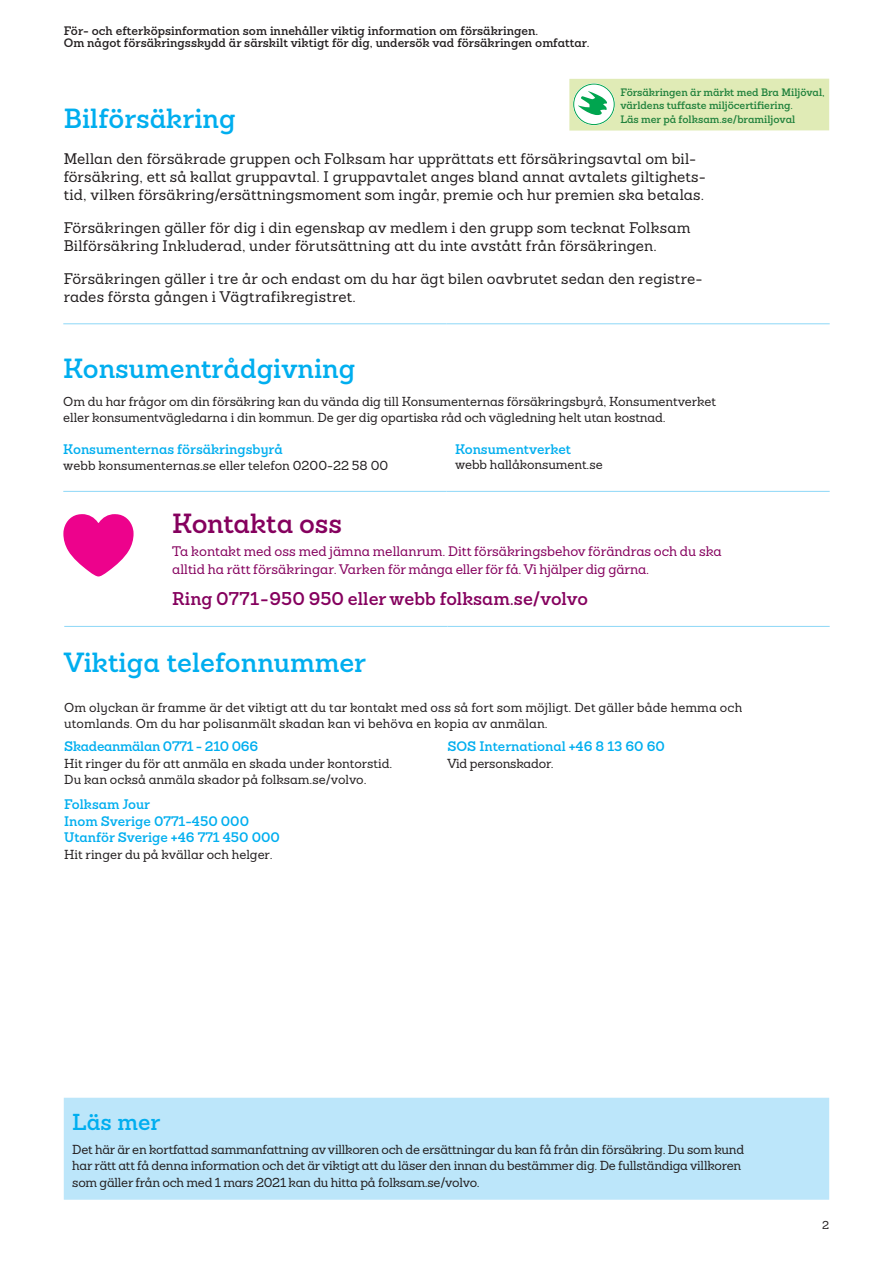
<style>
.page{position:relative;width:893px;height:1263px;background:#fff}
.page>*{position:absolute;margin:0;border:0;box-sizing:border-box;transform-origin:0 0}
.Rubrik_3_18_20__R1{font:600 27px "Sanchez Folksam";color:#00aeef}
.För_o_efterköp_rubri{font:600 27px "Sanchez Folksam";color:#85015e}
.Rubrik_4_15_18_blå2{font:600 22.5px "Sanchez Folksam";color:#00aeef}
.För_o_efterköp_rubri-2{font:600 18px "Sanchez Folksam";color:#85015e}
.Brödtext_2{font:500 15px/18px "Sanchez Folksam";letter-spacing:.005em;color:#231f20}
.För_o_efterköp_rubri-3{font:500 13.5px/18px "Sanchez Folksam";letter-spacing:-.005em;color:#85015e}
.Rubrik_6_8_5_11__R3{font:600 13.5px/16.5px "Sanchez Folksam";color:#00aeef}
.Rubrik_6_8_5_11__R3-2{font:600 13.5px "Sanchez Folksam";letter-spacing:-.02em;color:#00aeef}
.Brödtext_8_5_11_indr{font:500 12.75px/16.5px "Sanchez Folksam";letter-spacing:-.005em;color:#231f20}
.Brödtext_8_5_11{font:500 12.75px/16.5px "Sanchez Folksam";color:#231f20}
.t1{font:600 12px/12.8px "Sanchez Folksam";color:#231f20}
.t2{font:500 11.25px "Sanchez Folksam";color:#231f20}
.Tabell_Text_7_8_5{font:600 10.5px/13.5px "Sanchez Folksam";letter-spacing:-.005em;color:#20813c}
.s1{font-family:"Sanchez Folksam Table"}
</style>
<div class="page">
<div style="left:569px;top:79px;width:260px;height:52px;background:#e0ebb6"></div>
<svg style="left:573px;top:83px;width:42px;height:43px"></svg>
<div style="left:574px;top:84px;width:40px;height:41px;background:#fff;border-radius:50%"></div>
<div style="left:573px;top:84px;width:41px;height:41px;border:1px solid #00a54f;border-radius:50%"></div>
<svg style="left:578px;top:91px;width:29px;height:24px"></svg>
<hr style="left:63px;top:323px;width:383px;height:1px;background:#8dd7f7">
<hr style="left:446px;top:323px;width:384px;height:1px;background:#8dd7f7">
<hr style="left:63px;top:491px;width:383px;height:1px;background:#8dd7f7">
<hr style="left:446px;top:491px;width:384px;height:1px;background:#8dd7f7">
<svg style="left:63px;top:514px;width:71px;height:62px"></svg>
<hr style="left:64px;top:626px;width:383px;height:1px;background:#8dd7f7">
<hr style="left:447px;top:626px;width:383px;height:1px;background:#8dd7f7">
<div style="left:64px;top:1098px;width:765px;height:102px;background:#bce6fa"></div>
<p class="t1" style="left:64px;top:24px;width:527px">För- och efterköpsinformation som innehåller viktig information om försäkringen.<br>Om något försäkringsskydd är särskilt viktigt för dig, undersök vad försäkringen omfattar.</p>
<p class="Tabell_Text_7_8_5" style="left:620px;top:85px;width:206px">Försäkringen är märkt med Bra Miljöval, världens tuffaste miljöcertifiering.<br>Läs mer på <span class="s1">folksam.se/bramiljoval</span></p>
<p class="Rubrik_3_18_20__R1" style="left:64px;top:100px;width:173px">Bilförsäkring</p>
<p class="Brödtext_2" style="left:64px;top:150px;width:644px">Mellan den försäkrade gruppen och Folksam har upprättats ett försäkringsavtal om bil&shy;försäkring, ett så kallat gruppavtal. I gruppavtalet anges bland annat avtalets giltighets&shy;tid, vilken försäkring/ersättningsmoment som ingår, premie och hur premien ska betalas.</p>
<p class="Brödtext_2" style="left:64px;top:219px;width:628px">Försäkringen gäller för dig i din egenskap av medlem i den grupp som tecknat Folksam<br>Bilförsäkring Inkluderad, under förutsättning att du inte avstått från försäkringen.</p>
<p class="Brödtext_2" style="left:64px;top:270px;width:640px">Försäkringen gäller i tre år och endast om du har ägt bilen oavbrutet sedan den registre&shy;rades första gången i Vägtrafikregistret.</p>
<p class="Rubrik_3_18_20__R1" style="left:63px;top:350px;width:293px">Konsumentrådgivning</p>
<p class="Brödtext_8_5_11_indr" style="left:63px;top:394px;width:654px;line-height:15.8px">Om du har frågor om din försäkring kan du vända dig till Konsumenternas försäkringsbyrå, Konsumentverket eller konsumentvägledarna i din kommun. De ger dig opartiska råd och vägledning helt utan kostnad.</p>
<p class="Rubrik_6_8_5_11__R3" style="left:63px;top:440px;width:221px">Konsumenternas försäkringsbyrå</p>
<p class="Brödtext_8_5_11" style="left:63px;top:457px;width:326px">webb konsumenternas.se eller telefon 0200-22 58 00</p>
<p class="Rubrik_6_8_5_11__R3" style="left:455px;top:440px;width:118px">Konsumentverket</p>
<p class="Brödtext_8_5_11" style="left:455px;top:456px;width:149px">webb hallåkonsument.se</p>
<p class="För_o_efterköp_rubri" style="left:172px;top:505px;width:172px">Kontakta oss</p>
<p class="För_o_efterköp_rubri-3" style="left:172px;top:542px;width:551px">Ta kontakt med oss med jämna mellanrum. Ditt försäkringsbehov förändras och du ska alltid ha rätt försäkringar. Varken för många eller för få. Vi hjälper dig gärna.</p>
<p class="För_o_efterköp_rubri-2" style="left:172px;top:586px;width:417px">Ring 0771-950 950 eller webb folksam.se/volvo</p>
<p class="Rubrik_3_18_20__R1" style="left:64px;top:644px;width:303px">Viktiga telefonnummer</p>
<p class="Brödtext_8_5_11_indr" style="left:64px;top:699px;width:679px">Om olyckan är framme är det viktigt att du tar kontakt med oss så fort som möjligt. Det gäller både hemma och utomlands. Om du har polisanmält skadan kan vi behöva en kopia av anmälan.</p>
<p class="Rubrik_6_8_5_11__R3-2" style="left:64px;top:737px;width:195px">Skadeanmälan 0771 - 210 066</p>
<p class="Brödtext_8_5_11" style="left:64px;top:755px;width:330px">Hit ringer du för att anmäla en skada under kontorstid.<br>Du kan också anmäla skador på folksam.se/volvo.</p>
<p class="Rubrik_6_8_5_11__R3" style="left:64px;top:796px;width:217px">Folksam Jour<br>Inom Sverige 0771-450 000<br>Utanför Sverige +46 771 450 000</p>
<p class="Brödtext_8_5_11" style="left:64px;top:846px;width:210px">Hit ringer du på kvällar och helger.</p>
<p class="Rubrik_6_8_5_11__R3" style="left:447px;top:738px;width:219px">SOS International +46 8 13 60 60</p>
<p class="Brödtext_8_5_11_indr" style="left:447px;top:755px;width:108px">Vid personskador.</p>
<p class="Rubrik_4_15_18_blå2" style="left:72px;top:1106px;width:90px">Läs mer</p>
<p class="Brödtext_8_5_11_indr" style="left:72px;top:1141px;width:673px">Det här är en kortfattad sammanfattning av villkoren och de ersättningar du kan få från din försäkring. Du som kund har rätt att få denna information och det är viktigt att du läser den innan du bestämmer dig. De fullständiga villkoren som gäller från och med 1 mars 2021 kan du hitta på folksam.se/volvo.</p>
<p class="t2" style="left:822px;top:1218px;width:9px">2</p>
</div>
